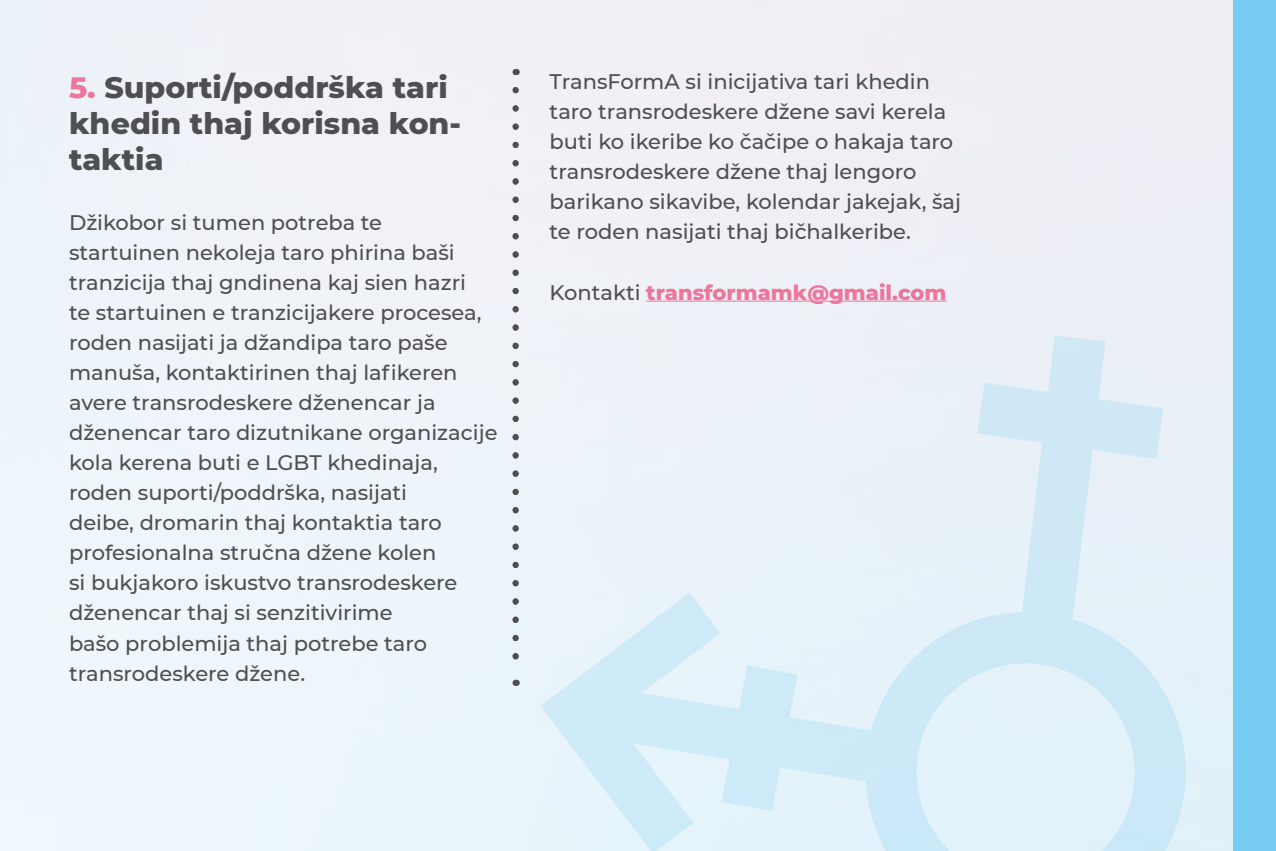
<style>
.page{position:relative;width:1276px;height:851px;background:#fff}
.page>*{position:absolute;margin:0;border:0;box-sizing:border-box;transform-origin:0 0}
.t1{font:800 30px/36px "Montserrat";color:#4e4f50}
.t2{font:500 21px/30px "Montserrat";color:#4e4f50}
.t3{font:800 21px "Montserrat";color:#ee759b}
.s1{color:#ee759b}
.s2{font-weight:500;color:#4e4f50}
</style>
<div class="page">
<div style="left:0;top:0;width:1233px;height:850px;background:#eef3f8"></div>
<div style="left:1233px;top:0;width:43px;height:850px;background:#76ccf2"></div>
<hr style="left:646px;top:300px;width:300px;height:1px;background:#ee759b">
<svg style="left:512px;top:90px;width:6px;height:583px"></svg>
<svg style="left:540px;top:335px;width:693px;height:515px;background:#e1eff8"></svg>
<p class="t1" style="left:69px;top:68px;width:394px"><span class="s1">5.</span> Suporti/poddrška tari khedin thaj korisna kon&shy;taktia</p>
<p class="t2" style="left:69px;top:207px;width:430px">Džikobor si tumen potreba te startuinen nekoleja taro phirina baši tranzicija thaj gndinena kaj sien hazri<br>te startuinen e tranzicijakere procesea, roden nasijati ja džandipa taro paše manuša, kontaktirinen thaj lafikeren avere transrodeskere dženencar ja dženencar taro dizutnikane organizacije kola kerena buti e LGBT khedinaja, roden suporti/poddrška, nasijati<br>deibe, dromarin thaj kontaktia taro profesionalna stručna džene kolen<br>si bukjakoro iskustvo transrodeskere dženencar thaj si senzitivirime<br>bašo problemija thaj potrebe taro transrodeskere džene.</p>
<p class="t2" style="left:549px;top:66px;width:413px">TransFormA si inicijativa tari khedin taro transrodeskere džene savi kerela buti ko ikeribe ko čačipe o hakaja taro transrodeskere džene thaj lengoro barikano sikavibe, kolendar jakejak, šaj te roden nasijati thaj bičhalkeribe.</p>
<p class="t3" style="left:549px;top:276px;width:398px"><span class="s2">Kontakti</span> transformamk@gmail.com</p>
</div>
